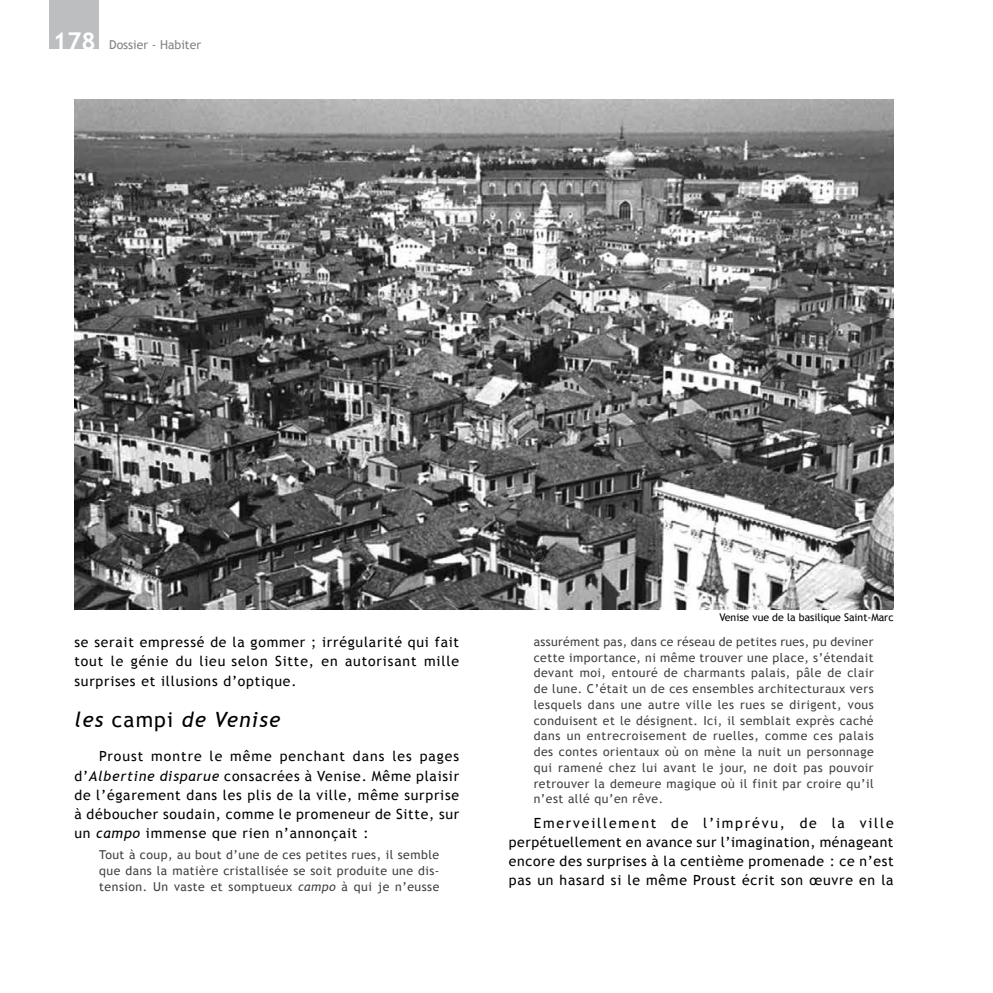
<style>
.page{position:relative;width:993px;height:993px;background:#fff}
.page>*{position:absolute;margin:0;border:0;box-sizing:border-box;transform-origin:0 0}
.t1{font:italic 21px "Trebuchet MS";letter-spacing:.055em;color:#000}
.t2{font:14px/19.2px "Trebuchet MS";letter-spacing:.055em;color:#000;text-align:justify}
.t3{font:12.25px/15.8px "Trebuchet MS";letter-spacing:.04em;color:#414042;text-align:justify}
.t4{font:12.25px "Trebuchet MS";color:#808285}
.t5{font:10.5px "Trebuchet MS";color:#000}
.s1{font-weight:700;font-size:24.5px;color:#fff}
.s2{font-style:normal}
.s3{font-style:italic}
</style>
<div class="page">
<div style="left:50px;top:0;width:49px;height:49px;background:#bcbec0"></div>
<img style="left:74px;top:99px;width:819px;height:510px">
<p class="t4" style="left:53px;top:37px;width:150px"><span class="s1">178</span> Dossier - Habiter</p>
<p class="t2" style="left:74px;top:632px;width:386px">se serait empressé de la gommer ; irrégularité qui fait tout le génie du lieu selon Sitte, en autorisant mille surprises et illusions d’optique.</p>
<h1 class="t1" style="left:74px;top:707px;width:207px">les <span class="s2">campi</span> de Venise</h1>
<p class="t2" style="left:74px;top:746px;width:386px;text-indent:25px">Proust montre le même penchant dans les pages d’<span class="s3">Albertine disparue</span> consacrées à Venise. Même plaisir de l’égarement dans les plis de la ville, même surprise à déboucher soudain, comme le promeneur de Sitte, sur un <span class="s3">campo</span> immense que rien n’annonçait :</p>
<p class="t3" style="left:99px;top:846px;width:341px">Tout à coup, au bout d’une de ces petites rues, il semble que dans la matière cristallisée se soit produite une dis&shy;tension. Un vaste et somptueux <span class="s3">campo</span> à qui je n’eusse</p>
<p class="t5" style="left:719px;top:610px;width:176px">Venise vue de la basilique Saint-Marc</p>
<p class="t3" style="left:533px;top:633px;width:341px">assurément pas, dans ce réseau de petites rues, pu deviner cette importance, ni même trouver une place, s’étendait devant moi, entouré de charmants palais, pâle de clair de lune. C’était un de ces ensembles architecturaux vers lesquels dans une autre ville les rues se dirigent, vous conduisent et le désignent. Ici, il semblait exprès caché dans un entrecroisement de ruelles, comme ces palais des contes orientaux où on mène la nuit un personnage qui ramené chez lui avant le jour, ne doit pas pouvoir retrouver la demeure magique où il finit par croire qu’il n’est allé qu’en rêve.</p>
<p class="t2" style="left:508px;top:813px;width:386px;text-indent:25px">Emerveillement de l’imprévu, de la ville perpétuellement en avance sur l’imagination, ménageant encore des surprises à la centième promenade : ce n’est pas un hasard si le même Proust écrit son œuvre en la</p>
</div>
